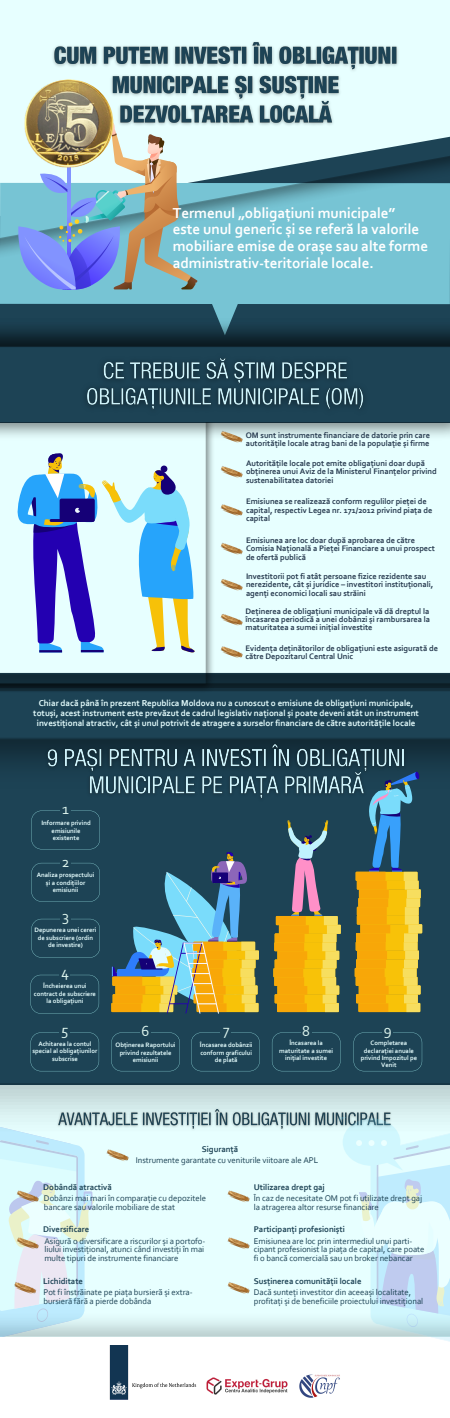
<style>
.page{position:relative;width:450px;height:1418px;background:#fff}
.page>*{position:absolute;margin:0;border:0;box-sizing:border-box;transform-origin:0 0}
.t1{font:15.21px "Corbel";color:#dff6ef}
.t2{font:700 15.15px/16.9px "Corbel";letter-spacing:-.005em;color:#fff}
.t3{font:700 9px/9.9px "Corbel";letter-spacing:-.005em;color:#e7ffff;text-align:center}
.t4{font:8.7px/8.5px "Corbel";letter-spacing:-.005em;color:#1d4355}
.t5{font:700 8.7px "Corbel";letter-spacing:-.005em;color:#1d4355}
.t6{font:700 8.4px/8.3px "Corbel";letter-spacing:-.005em;color:#273a4f}
.t7{font:700 6.66px/7.4px "Corbel";letter-spacing:-.005em;color:#e7ffff;text-align:center}
</style>
<div class="page">
<div style="left:0;top:0;width:450px;height:1417px;background:#1d4355"></div>
<div style="left:0;top:0;width:450px;height:70px;background:#e7ffff"></div>
<img style="left:49px;top:37px;width:353px;height:33px">
<svg style="left:0;top:268px;width:450px;height:50px;fill:#77c4d4"></svg>
<img style="left:0;top:70px;width:450px;height:198px">
<div style="left:0;top:423px;width:450px;height:249px;background:#e7ffff"></div>
<img style="left:0;top:423px;width:216px;height:239px">
<svg style="left:16px;top:453px;width:179px;height:199px"></svg>
<img style="left:205px;top:662px;width:8px;height:10px">
<div style="left:0;top:1085px;width:450px;height:260px;background:#e7ffff"></div>
<img style="left:0;top:1071px;width:450px;height:47px">
<div style="left:0;top:1336px;width:450px;height:81px;background:#fff"></div>
<img style="left:0;top:672px;width:450px;height:15px">
<img style="left:0;top:318px;width:450px;height:105px">
<svg style="left:0;top:1127px;width:95px;height:209px"></svg>
<img style="left:55px;top:1105px;width:340px;height:29px">
<svg style="left:339px;top:1117px;width:111px;height:225px"></svg>
<img style="left:220px;top:542px;width:23px;height:13px">
<img style="left:220px;top:430px;width:23px;height:13px">
<img style="left:220px;top:466px;width:23px;height:12px">
<img style="left:220px;top:504px;width:23px;height:12px">
<img style="left:220px;top:579px;width:23px;height:12px">
<img style="left:220px;top:614px;width:23px;height:12px">
<img style="left:220px;top:646px;width:23px;height:12px">
<img style="left:106px;top:1149px;width:23px;height:12px">
<img style="left:16px;top:1190px;width:23px;height:13px">
<img style="left:16px;top:1237px;width:23px;height:13px">
<img style="left:14px;top:1281px;width:23px;height:14px">
<img style="left:227px;top:1190px;width:23px;height:12px">
<img style="left:227px;top:1237px;width:23px;height:12px">
<img style="left:227px;top:1282px;width:23px;height:12px">
<img style="left:299px;top:1374px;width:41px;height:24px">
<img style="left:109px;top:1345px;width:88px;height:54px">
<img style="left:206px;top:1377px;width:82px;height:18px">
<svg style="left:16px;top:79px;width:181px;height:210px;background:#96b0c4"></svg>
<img style="left:21px;top:77px;width:95px;height:93px">
<svg style="left:273px;top:820px;width:68px;height:192px"></svg>
<svg style="left:355px;top:771px;width:67px;height:241px"></svg>
<svg style="left:111px;top:852px;width:148px;height:161px"></svg>
<img style="left:42px;top:740px;width:369px;height:66px">
<svg style="left:31px;top:863px;width:69px;height:38px"></svg>
<div style="left:60px;top:858px;width:11px;height:9px;background:#1d4355"></div>
<svg style="left:31px;top:919px;width:69px;height:38px"></svg>
<div style="left:60px;top:914px;width:11px;height:9px;background:#1d4355"></div>
<svg style="left:31px;top:975px;width:68px;height:38px"></svg>
<div style="left:60px;top:970px;width:10px;height:9px;background:#1d4355"></div>
<svg style="left:31px;top:1032px;width:68px;height:39px"></svg>
<div style="left:60px;top:1027px;width:10px;height:10px;background:#1d4355"></div>
<svg style="left:111px;top:1032px;width:69px;height:39px"></svg>
<div style="left:140px;top:1027px;width:11px;height:10px;background:#1d4355"></div>
<svg style="left:191px;top:1032px;width:69px;height:39px"></svg>
<div style="left:220px;top:1027px;width:11px;height:10px;background:#1d4355"></div>
<svg style="left:272px;top:1032px;width:68px;height:39px"></svg>
<div style="left:301px;top:1027px;width:10px;height:10px;background:#1d4355"></div>
<svg style="left:354px;top:1032px;width:68px;height:39px"></svg>
<div style="left:383px;top:1027px;width:10px;height:10px;background:#1d4355"></div>
<svg style="left:31px;top:810px;width:69px;height:39px"></svg>
<div style="left:60px;top:806px;width:11px;height:9px;background:#1d4355"></div>
<p class="t2" style="left:173px;top:205px;width:224px">Termenul „obligaţiuni municipale”</p>
<p class="t2" style="left:173px;top:222px;width:257px">este unul generic și se referă la valorile mobiliare emise de orașe sau alte forme administrativ-teritoriale locale.</p>
<p class="t6" style="left:246px;top:431px;width:186px">OM sunt instrumente financiare de datorie prin care autorităţile locale atrag bani de la populaţie și firme</p>
<p class="t6" style="left:246px;top:460px;width:192px">Autorităţile locale pot emite obligaţiuni doar după obţinerea unui Aviz de la Ministerul Finanţelor privind sustenabilitatea datoriei</p>
<p class="t6" style="left:246px;top:498px;width:188px">Emisiunea se realizează conform regulilor pieţei de capital, respectiv Legea nr. 171/2012 privind piaţa de capital</p>
<p class="t6" style="left:246px;top:536px;width:191px">Emisiunea are loc doar după aprobarea de către<br>Comisia Naţională a Pieţei Financiare a unui prospect</p>
<p class="t6" style="left:246px;top:553px;width:62px">de ofertă publică</p>
<p class="t6" style="left:246px;top:572px;width:189px">Investitorii pot fi atât persoane fizice rezidente sau nerezidente, cât și juridice – investitori instituţionali, agenţi economici locali sau străini</p>
<p class="t6" style="left:246px;top:607px;width:186px;text-align:justify">Deţinerea de obligaţiuni municipale vă dă dreptul la încasarea periodică a unei dobânzi și rambursarea la maturitatea a sumei iniţial investite</p>
<p class="t6" style="left:246px;top:644px;width:194px">Evidenţa deţinătorilor de obligaţiuni este asigurată de către Depozitarul Central Unic</p>
<p class="t3" style="left:33px;top:699px;width:387px">Chiar dacă până în prezent Republica Moldova nu a cunoscut o emisiune de obligaţiuni municipale, totuși, acest instrument este prevăzut de cadrul legislativ naţional și poate deveni atât un instrument investiţional atractiv, cât și unul potrivit de atragere a surselor financiare de către autorităţile locale</p>
<p class="t1" style="left:62px;top:803px;width:8px">1</p>
<p class="t7" style="left:41px;top:820px;width:51px">Informare privind emisiunile existente</p>
<p class="t7" style="left:37px;top:872px;width:59px">Analiza prospectului și a condiţiilor emisiunii</p>
<p class="t1" style="left:62px;top:855px;width:9px">2</p>
<p class="t1" style="left:62px;top:909px;width:8px">3</p>
<p class="t7" style="left:35px;top:927px;width:64px">Depunerea unei cereri de subscriere (ordin de investire)</p>
<p class="t1" style="left:61px;top:965px;width:9px">4</p>
<p class="t7" style="left:34px;top:983px;width:64px">Încheierea unui contract de subscriere la obligaţiuni</p>
<p class="t7" style="left:32px;top:1040px;width:67px">Achitarea la contul special al obligaţiunilor subscrise</p>
<p class="t1" style="left:61px;top:1023px;width:9px">5</p>
<p class="t1" style="left:142px;top:1025px;width:9px">6</p>
<p class="t1" style="left:223px;top:1023px;width:8px">7</p>
<p class="t1" style="left:302px;top:1025px;width:9px">8</p>
<p class="t1" style="left:384px;top:1023px;width:9px">9</p>
<p class="t7" style="left:116px;top:1041px;width:62px">Obţinerea Raportului privind rezultatele emisiunii</p>
<p class="t7" style="left:200px;top:1041px;width:54px">Încasarea dobânzii conform graficului de plată</p>
<p class="t7" style="left:279px;top:1040px;width:55px">Încasarea la maturitate a sumei iniţial investite</p>
<p class="t7" style="left:361px;top:1040px;width:58px">Completarea declaraţiei anuale privind Impozitul pe<br>Venit</p>
<p class="t5" style="left:202px;top:1146px;width:38px">Siguranţă</p>
<p class="t4" style="left:136px;top:1156px;width:184px">Instrumente garantate cu veniturile viitoare ale APL</p>
<p class="t4" style="left:254px;top:1194px;width:170px">În caz de necesitate OM pot fi utilizate drept gaj la atragerea altor resurse financiare</p>
<p class="t4" style="left:254px;top:1237px;width:172px">Emisiunea are loc prin intermediul unui parti&shy;cipant profesionist la piaţa de capital, care poate fi o bancă comercială sau un broker nebancar</p>
<p class="t5" style="left:254px;top:1277px;width:109px">Susţinerea comunităţii locale</p>
<p class="t5" style="left:43px;top:1183px;width:70px">Dobândă atractivă</p>
<p class="t5" style="left:254px;top:1183px;width:73px">Utilizarea drept gaj</p>
<p class="t4" style="left:44px;top:1194px;width:164px">Dobânzi mai mari în comparaţie cu depozitele bancare sau valorile mobiliare de stat</p>
<p class="t4" style="left:44px;top:1237px;width:163px">Asigură o diversificare a riscurilor și a portofo&shy;liului investiţional, atunci când investiţi în mai multe tipuri de instrumente financiare</p>
<p class="t4" style="left:43px;top:1288px;width:151px">Pot fi înstrăinate pe piaţa bursieră și extra&shy;bursieră fără a pierde dobânda</p>
<p class="t5" style="left:43px;top:1225px;width:48px">Diversificare</p>
<p class="t5" style="left:254px;top:1225px;width:93px">Participanţi profesioniști</p>
<p class="t5" style="left:43px;top:1277px;width:41px">Lichiditate</p>
<p class="t4" style="left:254px;top:1288px;width:171px">Dacă sunteţi investitor din aceeași localitate, profitaţi și de beneficiile proiectului investiţional</p>
</div>
